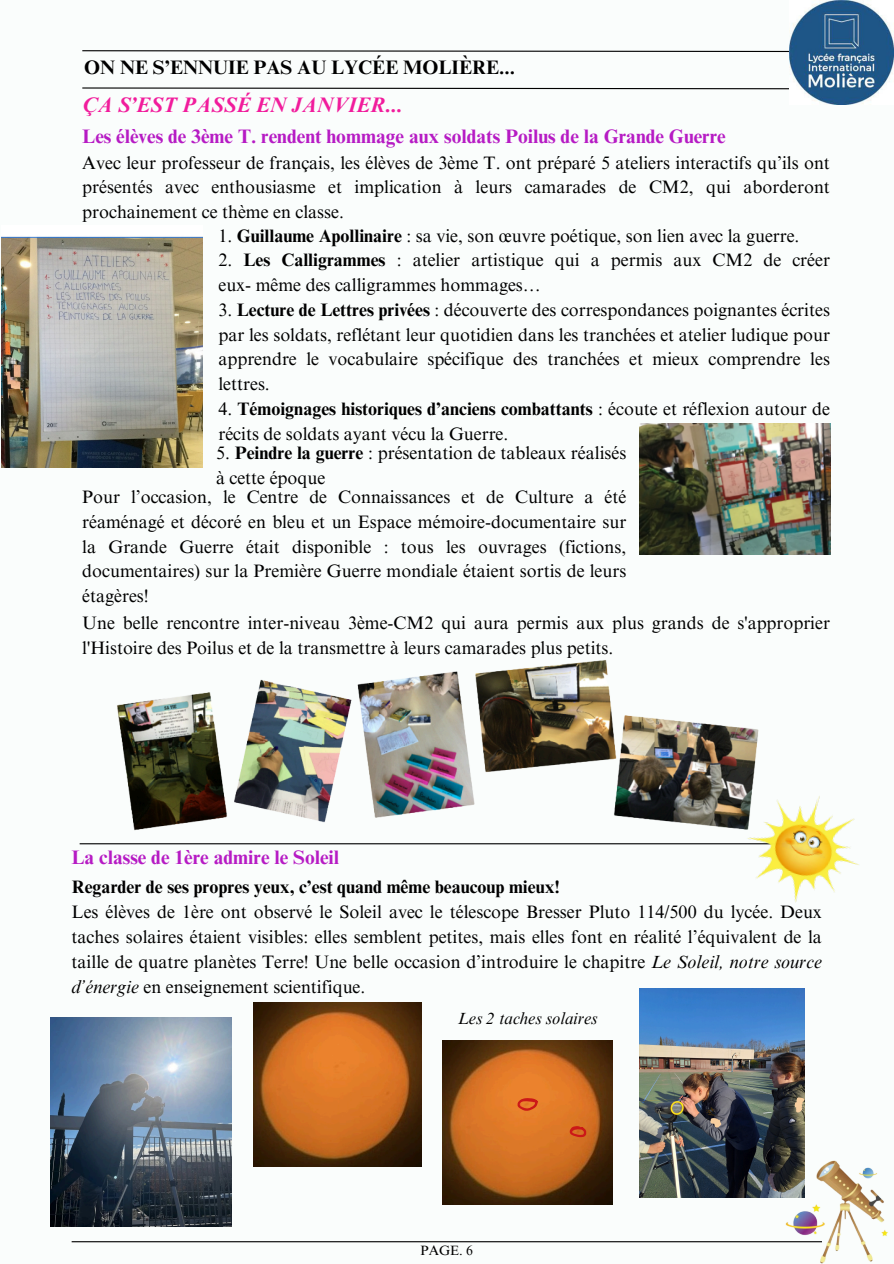
<style>
.page{position:relative;width:894px;height:1264px;background:#fff}
.page>*{position:absolute;margin:0;border:0;box-sizing:border-box;transform-origin:0 0}
.t1{font:italic 700 21px "Times NRMT Pro";color:#f11c9c}
.t2{font:700 19.5px "Times NRMT Pro";color:#b61bc4}
.t3{font:700 19.5px "Times NRMT Pro";color:#000}
.t4{font:18px/24.8px "Times NRMT Pro";color:#000;text-align:justify}
.t5{font:700 18px "Times NRMT Pro";color:#000}
.t6{font:italic 16.5px "Times NRMT Pro";color:#000}
.t7{font:13.5px "Times NRMT Pro";color:#000}
.s1{font-weight:700}
.s2{font-style:italic}
</style>
<div class="page">
<div style="left:0;top:0;width:893px;height:1263px;background:#fafdfc"></div>
<hr style="left:72px;top:1241px;width:749px;height:1px;background:#000">
<svg style="left:82px;top:50px;width:707px;height:2px"></svg>
<svg style="left:82px;top:87px;width:707px;height:3px"></svg>
<img style="left:789px;top:1px;width:103px;height:103px">
<img style="left:639px;top:423px;width:191px;height:131px">
<img style="left:117px;top:660px;width:642px;height:171px">
<img style="left:50px;top:1017px;width:181px;height:209px">
<img style="left:253px;top:1002px;width:168px;height:164px">
<img style="left:442px;top:1040px;width:170px;height:164px">
<img style="left:639px;top:988px;width:165px;height:209px">
<svg style="left:517px;top:1098px;width:20px;height:12px"></svg>
<svg style="left:569px;top:1126px;width:17px;height:11px"></svg>
<svg style="left:794px;top:1097px;width:10px;height:15px"></svg>
<svg style="left:710px;top:1118px;width:11px;height:9px"></svg>
<img style="left:783px;top:1156px;width:105px;height:107px">
<hr style="left:80px;top:843px;width:749px;height:1px;background:#000">
<img style="left:732px;top:778px;width:127px;height:125px">
<img style="left:1px;top:236px;width:202px;height:231px">
<p class="t3" style="left:84px;top:60px;width:432px">ON NE S’ENNUIE PAS AU LYCÉE MOLIÈRE...</p>
<p class="t1" style="left:82px;top:97px;width:321px">ÇA S’EST PASSÉ EN JANVIER...</p>
<h1 class="t2" style="left:82px;top:129px;width:645px">Les élèves de 3ème T. rendent hommage aux soldats Poilus de la Grande Guerre</h1>
<h1 class="t4" style="left:82px;top:152px;width:749px">Avec leur professeur de français, les élèves de 3ème T. ont préparé 5 ateliers interactifs qu’ils ont présentés avec enthousiasme et implication à leurs camarades de CM2, qui aborderont prochainement ce thème en classe.</h1>
<h4 class="t4" style="left:218px;top:225px;width:582px">1. <span class="s1">Guillaume Apollinaire</span> : sa vie, son œuvre poétique, son lien avec la guerre.</h4>
<h4 class="t4" style="left:218px;top:250px;width:613px">2. <span class="s1">Les Calligrammes</span> : atelier artistique qui a permis aux CM2 de créer eux- même des calligrammes hommages…</h4>
<h4 class="t4" style="left:218px;top:299px;width:613px">3. <span class="s1">Lecture de Lettres privées</span> : découverte des correspondances poignantes écrites par les soldats, reflétant leur quotidien dans les tranchées et atelier ludique pour apprendre le vocabulaire spécifique des tranchées et mieux comprendre les lettres.</h4>
<h4 class="t4" style="left:218px;top:398px;width:613px">4. <span class="s1">Témoignages historiques d’anciens combattants</span> : écoute et réflexion autour de récits de soldats ayant vécu la Guerre.</h4>
<h4 class="t4" style="left:216px;top:443px;width:411px">5. <span class="s1">Peindre la guerre</span> : présentation de tableaux réalisés à cette époque</h4>
<p class="t4" style="left:82px;top:487px;width:545px">Pour l’occasion, le Centre de Connaissances et de Culture a été réaménagé et décoré en bleu et un Espace mémoire-documentaire sur la Grande Guerre était disponible : tous les ouvrages (fictions, documentaires) sur la Première Guerre mondiale étaient sortis de leurs étagères!</p>
<p class="t4" style="left:82px;top:612px;width:749px">Une belle rencontre inter-niveau 3ème-CM2 qui aura permis aux plus grands de s'approprier l'Histoire des Poilus et de la transmettre à leurs camarades plus petits.</p>
<h4 class="t2" style="left:72px;top:849px;width:269px">La classe de 1ère admire le Soleil</h4>
<h4 class="t5" style="left:72px;top:879px;width:489px">Regarder de ses propres yeux, c’est quand même beaucoup mieux!</h4>
<p class="t4" style="left:72px;top:902px;width:751px">Les élèves de 1ère ont observé le Soleil avec le télescope Bresser Pluto 114/500 du lycée. Deux taches solaires étaient visibles: elles semblent petites, mais elles font en réalité l’équivalent de la taille de quatre planètes Terre! Une belle occasion d’introduire le chapitre <span class="s2">Le Soleil, notre source d’énergie</span> en enseignement scientifique.</p>
<h4 class="t6" style="left:458px;top:1011px;width:141px">Les 2 taches solaires</h4>
<h1 class="t7" style="left:420px;top:1245px;width:54px">PAGE. 6</h1>
</div>
